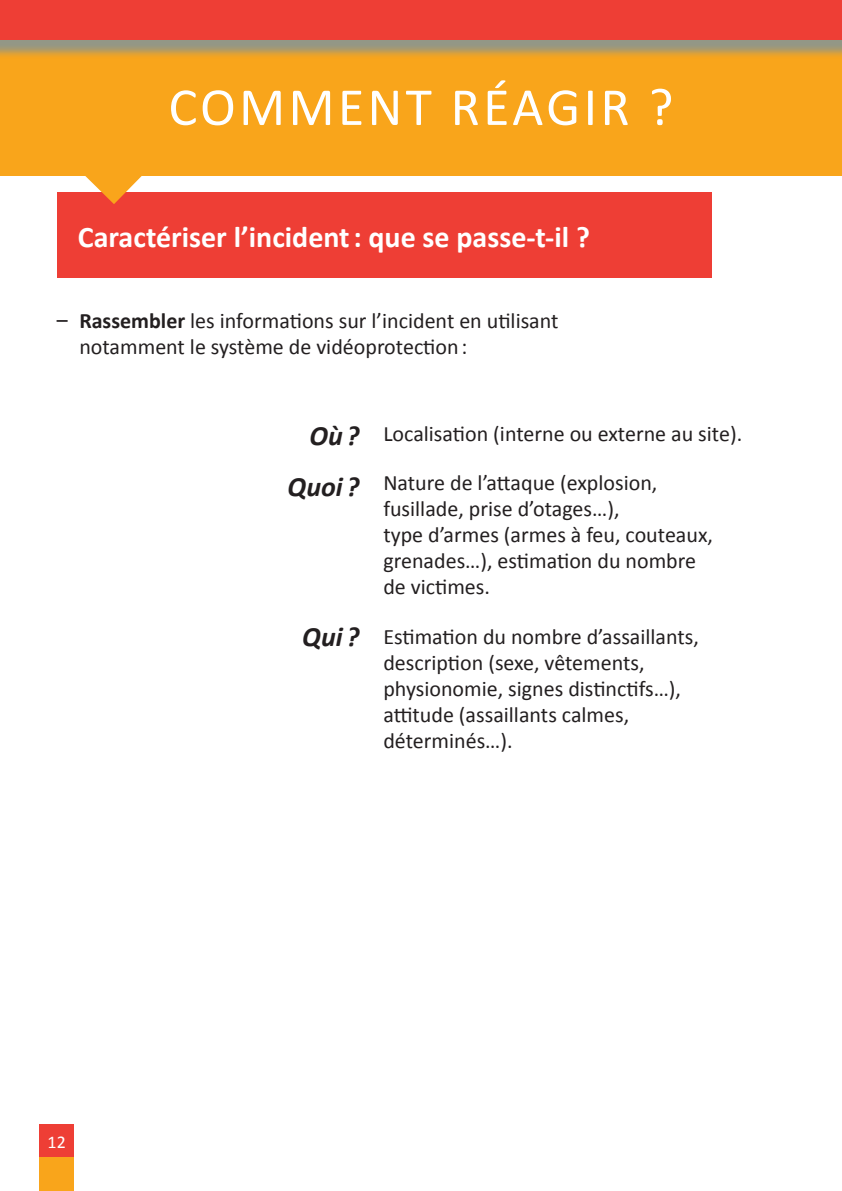
<style>
.page{position:relative;width:842px;height:1191px;background:#fff}
.page>*{position:absolute;margin:0;border:0;box-sizing:border-box;transform-origin:0 0}
.t1{font:54px "Calibri";letter-spacing:.06em;color:#fff}
.t2{font:700 30px "Calibri";color:#fff}
.t3{font:italic 700 28px/50.6px "Calibri";color:#231f20;text-align:right}
.t4{font:22px/26px "Calibri";color:#231f20}
.t5{font:18px "Calibri";color:#fff}
.s1{font-weight:700}
</style>
<div class="page">
<div style="left:40px;top:1124px;width:34px;height:33px;background:#ee3e35"></div>
<div style="left:40px;top:1157px;width:34px;height:34px;background:#f9a51b"></div>
<div style="left:0;top:0;width:842px;height:176px;background:#f9a51b"></div>
<div style="left:0;top:0;width:842px;height:59px;background:#7a94a1;opacity:.8"></div>
<div style="left:0;top:0;width:842px;height:40px;background:#ee3e35"></div>
<div style="left:57px;top:193px;width:654px;height:85px;background:#ee3e35"></div>
<svg style="left:79px;top:176px;width:68px;height:28px"></svg>
<h1 class="t1" style="left:168px;top:73px;width:506px">COMMENT RÉAGIR ?</h1>
<h2 class="t2" style="left:78px;top:218px;width:513px">Caractériser l’incident: que se passe-t-il ?</h2>
<p class="t4" style="left:79px;top:307px;width:481px;line-height:25.2px;text-indent:-23px">͵͵ <span class="s1">Rassembler</span> les informations sur l’incident en utilisant notamment le système de vidéoprotection:</p>
<p class="t5" style="left:48px;top:1130px;width:20px">12</p>
<p class="t3" style="left:287px;top:409px;width:73px">Où?<br>Quoi ?</p>
<p class="t3" style="left:302px;top:610px;width:59px">Qui ?</p>
<p class="t4" style="left:383px;top:419px;width:360px">Localisation (interne ou externe au site).</p>
<p class="t4" style="left:383px;top:469px;width:331px">Nature de l’attaque (explosion, fusillade, prise d’otages…),<br>type d’armes (armes à feu, couteaux, grenades…), estimation du nombre de victimes.</p>
<p class="t4" style="left:383px;top:622px;width:317px">Estimation du nombre d’assaillants, description (sexe, vêtements, physionomie, signes distinctifs…), attitude (assaillants calmes, déterminés…).</p>
</div>
